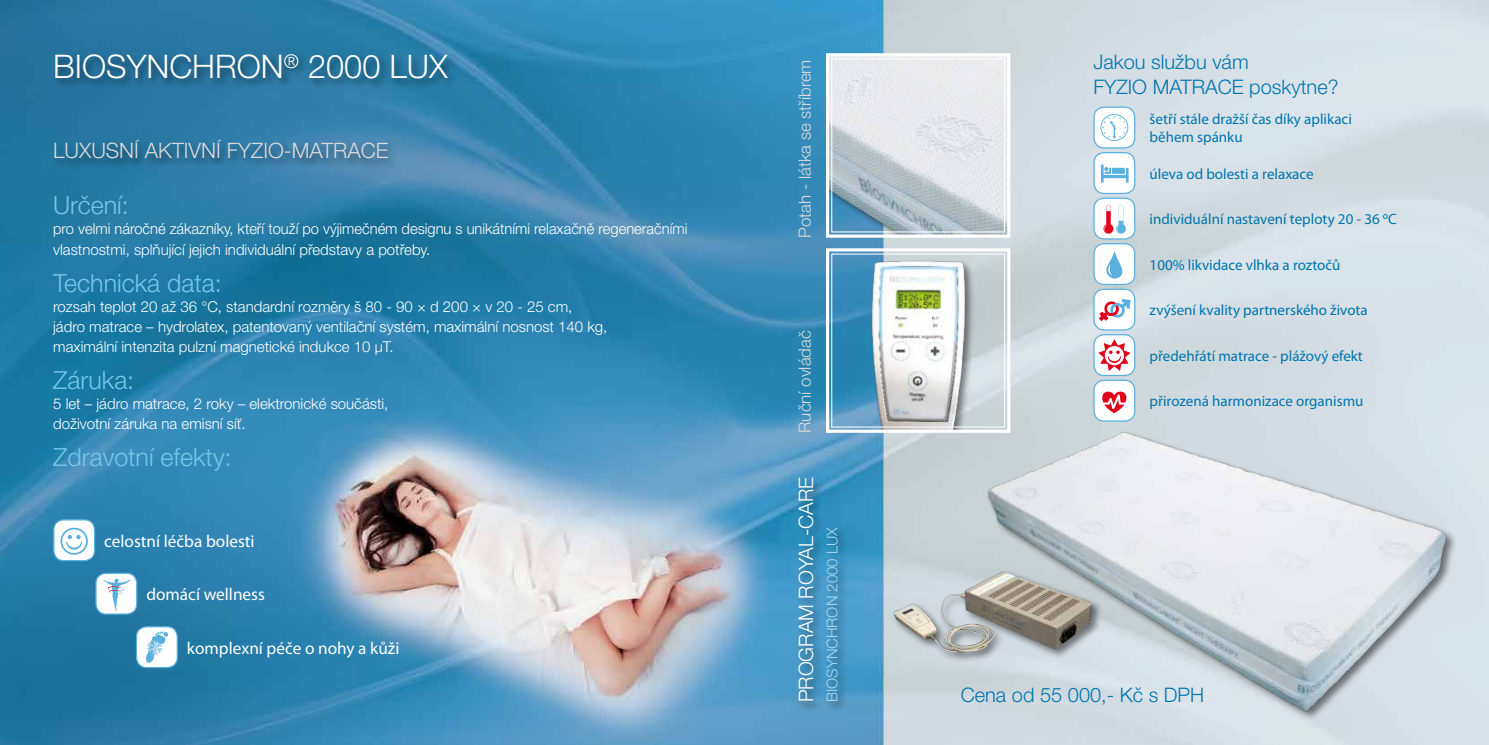
<style>
.page{position:relative;width:1489px;height:745px;background:#fff}
.page>*{position:absolute;margin:0;border:0;box-sizing:border-box;transform-origin:0 0}
.t1{font:300 32.5px "Helvetica Neue CE";color:#fff}
.t2{font:300 25px "Helvetica Neue CE";color:#78c5ea}
.t3{font:300 21.25px "Helvetica Neue CE";color:#d9dadb}
.t4{font:300 20px/25px "Helvetica Neue CE";color:#0076ae}
.t5{font:300 20px "Helvetica Neue CE";color:#fff}
.t6{font:17.25px "Myriad Pro";color:#fff}
.t7{font:300 16.88px "Helvetica Neue CE";color:#d9dadb}
.t8{font:300 15px/20px "Helvetica Neue CE";color:#fff}
.t9{font:15px/18px "Myriad Pro";color:#0076ae}
.t10{font:300 15px "Helvetica Neue CE";color:#a2daf4}
</style>
<div class="page">
<img style="left:0;top:0;width:1488px;height:744px">
<div style="left:53px;top:52px;width:405px;height:38px;background:#000;opacity:.5"></div>
<div style="left:52px;top:138px;width:346px;height:32px;background:#000;opacity:.5"></div>
<div style="left:796px;top:475px;width:28px;height:236px;background:#000;opacity:.5"></div>
<div style="left:824px;top:525px;width:24px;height:186px;background:#000;opacity:.5"></div>
<svg style="left:824px;top:246px;width:187px;height:188px"></svg>
<div style="left:831px;top:253px;width:174px;height:174px;border:1px solid #fff"></div>
<div style="left:891px;top:568px;width:211px;height:95px;background:#000;opacity:.5"></div>
<img style="left:893px;top:571px;width:69px;height:81px">
<div style="left:1093px;top:243px;width:41px;height:41px;background:#fff;border-radius:10px"></div>
<div style="left:1093px;top:243px;width:42px;height:42px;border:1px solid #5bb0de;border-radius:10px"></div>
<svg style="left:1106px;top:251px;width:16px;height:27px"></svg>
<div style="left:1093px;top:198px;width:41px;height:41px;background:#fff;border-radius:10px"></div>
<div style="left:1093px;top:197px;width:42px;height:42px;border:1px solid #5bb0de;border-radius:10px"></div>
<svg style="left:1103px;top:205px;width:22px;height:28px"></svg>
<div style="left:1093px;top:152px;width:41px;height:41px;background:#fff;border-radius:10px"></div>
<div style="left:1093px;top:152px;width:42px;height:42px;border:1px solid #5bb0de;border-radius:10px"></div>
<svg style="left:1100px;top:164px;width:28px;height:18px"></svg>
<div style="left:1093px;top:107px;width:41px;height:41px;background:#fff;border-radius:10px"></div>
<div style="left:1093px;top:106px;width:42px;height:42px;border:1px solid #5bb0de;border-radius:10px"></div>
<svg style="left:1100px;top:114px;width:28px;height:27px"></svg>
<img style="left:962px;top:364px;width:526px;height:380px">
<div style="left:136px;top:626px;width:41px;height:41px;background:#fff;border-radius:10px"></div>
<div style="left:136px;top:625px;width:42px;height:42px;border:1px solid #5bb0de;border-radius:10px"></div>
<svg style="left:146px;top:631px;width:22px;height:31px"></svg>
<div style="left:54px;top:519px;width:41px;height:41px;background:#fff;border-radius:10px"></div>
<div style="left:53px;top:519px;width:42px;height:42px;border:1px solid #5bb0de;border-radius:10px"></div>
<svg style="left:60px;top:527px;width:28px;height:27px"></svg>
<div style="left:96px;top:573px;width:41px;height:40px;background:#fff;border-radius:10px"></div>
<div style="left:95px;top:572px;width:42px;height:42px;border:1px solid #5bb0de;border-radius:10px"></div>
<svg style="left:103px;top:578px;width:27px;height:33px"></svg>
<div style="left:1093px;top:334px;width:41px;height:41px;background:#fff;border-radius:10px"></div>
<div style="left:1093px;top:334px;width:42px;height:42px;border:1px solid #5bb0de;border-radius:10px"></div>
<svg style="left:1098px;top:339px;width:32px;height:32px"></svg>
<div style="left:1093px;top:289px;width:41px;height:41px;background:#fff;border-radius:10px"></div>
<div style="left:1093px;top:288px;width:42px;height:42px;border:1px solid #5bb0de;border-radius:10px"></div>
<svg style="left:1099px;top:299px;width:31px;height:22px"></svg>
<svg style="left:824px;top:52px;width:187px;height:187px"></svg>
<div style="left:831px;top:58px;width:174px;height:174px;border:1px solid #fff"></div>
<div style="left:1093px;top:380px;width:41px;height:41px;background:#fff;border-radius:10px"></div>
<div style="left:1093px;top:379px;width:42px;height:42px;border:1px solid #5bb0de;border-radius:10px"></div>
<svg style="left:1102px;top:391px;width:25px;height:22px"></svg>
<h1 class="t1" style="left:53px;top:48px;width:396px">BIOSYNCHRON<sup>®</sup> 2000 LUX</h1>
<h3 class="t3" style="left:53px;top:139px;width:337px">LUXUSNÍ AKTIVNÍ FYZIO-MATRACE</h3>
<h2 class="t2" style="left:53px;top:191px;width:77px">Určení:</h2>
<p class="t8" style="left:53px;top:219px;width:635px">pro velmi náročné zákazníky, kteří touží po výjimečném designu s unikátními relaxačně regeneračními vlastnostmi, splňující jejich individuální představy a potřeby.</p>
<h2 class="t2" style="left:53px;top:268px;width:170px">Technická data:</h2>
<p class="t8" style="left:53px;top:296px;width:556px">rozsah teplot 20 až 36 °C, standardní rozměry š 80 - 90 × d 200 × v 20 - 25 cm, jádro matrace – hydrolatex, patentovaný ventilační systém, maximální nosnost 140 kg, maximální intenzita pulzní magnetické indukce 10 µT.</p>
<h2 class="t2" style="left:53px;top:365px;width:83px">Záruka:</h2>
<p class="t8" style="left:53px;top:393px;width:337px">5 let – jádro matrace, 2 roky – elektronické součásti, doživotní záruka na emisní síť.</p>
<h2 class="t2" style="left:53px;top:443px;width:180px">Zdravotní efekty:</h2>
<p class="t6" style="left:104px;top:530px;width:152px">celostní léčba bolesti</p>
<p class="t6" style="left:146px;top:583px;width:120px">domácí wellness</p>
<p class="t6" style="left:187px;top:636px;width:214px">komplexní péče o nohy a kůži</p>
<p class="t7" style="left:795px;top:237px;width:179px;rotate:-90deg">Potah - látka se stříbrem</p>
<p class="t7" style="left:795px;top:432px;width:104px;rotate:-90deg">Ruční ovládač</p>
<h3 class="t5" style="left:794px;top:702px;width:227px;rotate:-90deg">PROGRAM ROYAL-CARE</h3>
<p class="t10" style="left:823px;top:702px;width:177px;rotate:-90deg">BIOSYNCHRON 2000 LUX</p>
<h3 class="t4" style="left:1093px;top:49px;width:246px">Jakou službu vám<br>FYZIO MATRACE poskytne?</h3>
<p class="t9" style="left:1149px;top:110px;width:204px">šetří stále dražší čas díky aplikaci během spánku</p>
<p class="t9" style="left:1149px;top:164px;width:165px">úleva od bolesti a relaxace</p>
<p class="t9" style="left:1149px;top:210px;width:249px">individuální nastavení teploty 20 - 36 ºC</p>
<p class="t9" style="left:1149px;top:255px;width:192px">100% likvidace vlhka a roztočů</p>
<p class="t9" style="left:1149px;top:301px;width:220px">zvýšení kvality partnerského života</p>
<p class="t9" style="left:1149px;top:346px;width:215px">předehřátí matrace - plážový efekt</p>
<p class="t9" style="left:1149px;top:392px;width:215px">přirozená harmonizace organismu</p>
<h3 class="t4" style="left:960px;top:682px;width:245px">Cena od 55 000,- Kč s DPH</h3>
</div>
